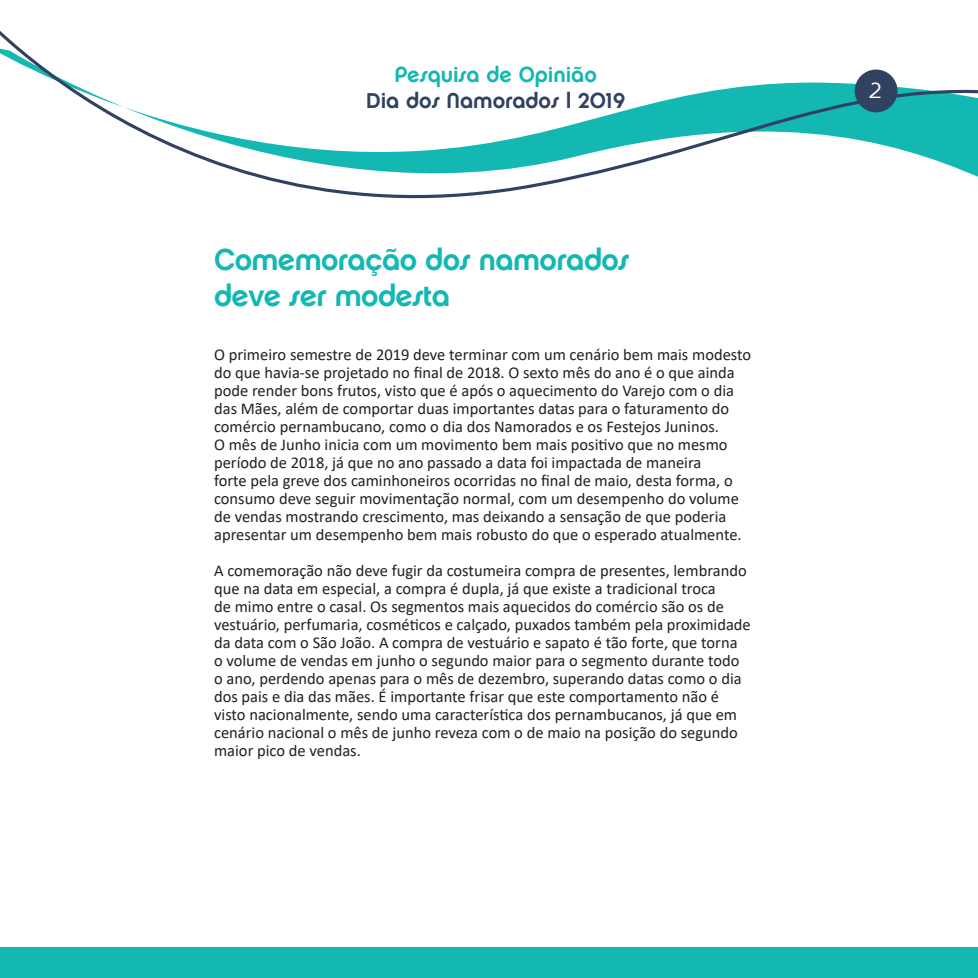
<style>
.page{position:relative;width:978px;height:978px;background:#fff}
.page>*{position:absolute;margin:0;border:0;box-sizing:border-box;transform-origin:0 0}
.corpoParagrafo{font:30px/36px "Chalet New York Nineteen Seventy";letter-spacing:-.02em;color:#13b8b3}
.t1{font:21.6px "Chalet New York Nineteen Seventy";letter-spacing:-.005em;color:#314260}
.t2{font:21.6px "Chalet New York Nineteen Seventy";letter-spacing:-.005em;color:#13b8b3}
.t3{font:21.6px "Comercio Sans";color:#fff}
.corpoParagrafo-2{font:16.5px/18px "Calibri";color:#231f20}
</style>
<div class="page">
<div style="left:0;top:947px;width:978px;height:31px;background:#13b8b3"></div>
<svg style="left:0;top:31px;width:978px;height:168px"></svg>
<div style="left:855px;top:70px;width:43px;height:42px;background:#314260;border-radius:50%"></div>
<h2 class="t2" style="left:394px;top:61px;width:204px">Pesquisa de Opinião</h2>
<h2 class="t1" style="left:366px;top:87px;width:261px">Dia dos Namorados | 2019</h2>
<p class="corpoParagrafo" style="left:214px;top:241px;width:417px">Comemoração dos namorados deve ser modesta</p>
<p class="corpoParagrafo-2" style="left:214px;top:345px;width:539px">O primeiro semestre de 2019 deve terminar com um cenário bem mais modesto do que havia-se projetado no final de 2018. O sexto mês do ano é o que ainda pode render bons frutos, visto que é após o aquecimento do Varejo com o dia das Mães, além de comportar duas importantes datas para o faturamento do comércio pernambucano, como o dia dos Namorados e os Festejos Juninos.<br>O mês de Junho inicia com um movimento bem mais positivo que no mesmo período de 2018, já que no ano passado a data foi impactada de maneira<br>forte pela greve dos caminhoneiros ocorridas no final de maio, desta forma, o consumo deve seguir movimentação normal, com um desempenho do volume de vendas mostrando crescimento, mas deixando a sensação de que poderia apresentar um desempenho bem mais robusto do que o esperado atualmente.</p>
<p class="corpoParagrafo-2" style="left:214px;top:561px;width:538px">A comemoração não deve fugir da costumeira compra de presentes, lembrando que na data em especial, a compra é dupla, já que existe a tradicional troca<br>de mimo entre o casal. Os segmentos mais aquecidos do comércio são os de vestuário, perfumaria, cosméticos e calçado, puxados também pela proximidade da data com o São João. A compra de vestuário e sapato é tão forte, que torna<br>o volume de vendas em junho o segundo maior para o segmento durante todo o ano, perdendo apenas para o mês de dezembro, superando datas como o dia dos pais e dia das mães. É importante frisar que este comportamento não é visto nacionalmente, sendo uma característica dos pernambucanos, já que em cenário nacional o mês de junho reveza com o de maio na posição do segundo maior pico de vendas.</p>
<h2 class="t3" style="left:868px;top:79px;width:16px">2</h2>
</div>
